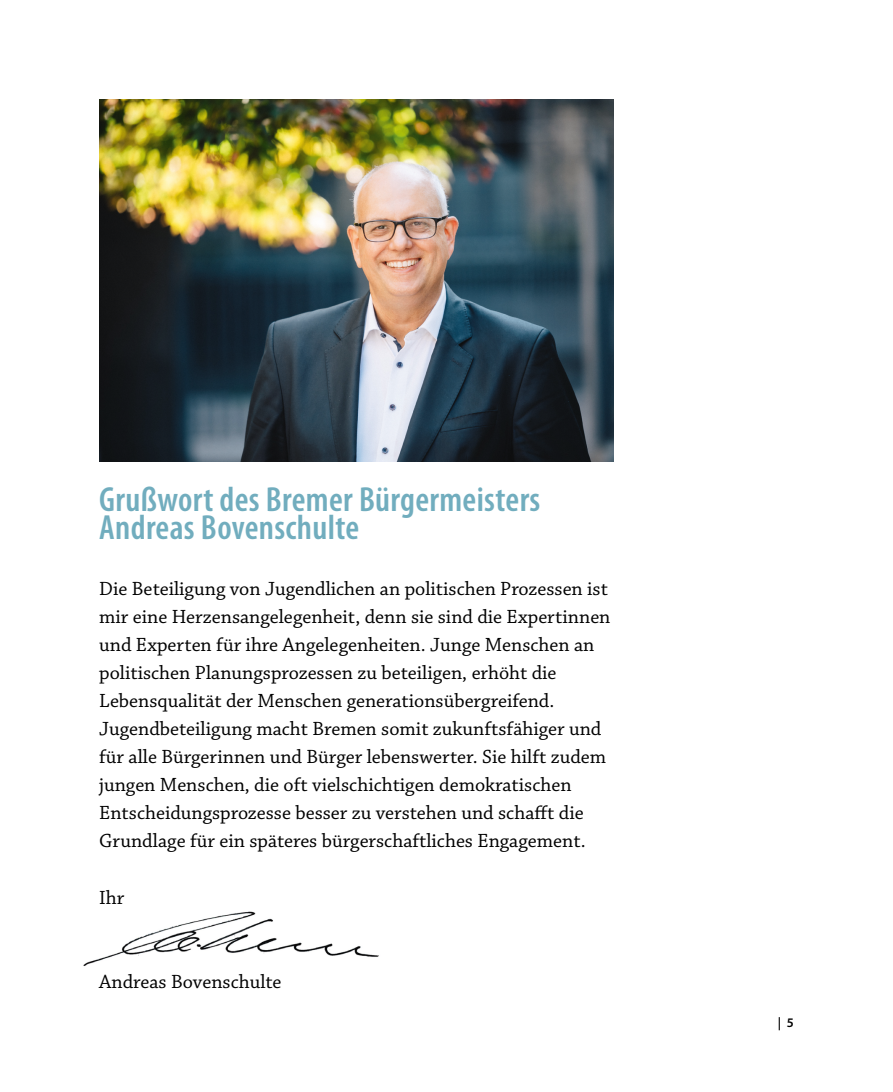
<style>
.page{position:relative;width:893px;height:1092px;background:#fff}
.page>*{position:absolute;margin:0;border:0;box-sizing:border-box;transform-origin:0 0}
.t1{font:600 condensed 35px/28px "Myriad Pro";letter-spacing:.01em;color:#71adbe}
.t2{font:20.12px/28px "Chaparral Pro";color:#000}
.t3{font:600 13.12px "Myriad Pro";color:#000}
</style>
<div class="page">
<img style="left:83px;top:911px;width:296px;height:55px">
<img style="left:99px;top:99px;width:515px;height:362px">
<h1 class="t1" style="left:99px;top:486px;width:443px">Grußwort des Bremer Bürgermeisters<br>Andreas Bovenschulte</h1>
<p class="t2" style="left:99px;top:575px;width:513px">Die Beteiligung von Jugendlichen an politischen Prozessen ist mir eine Herzensangelegenheit, denn sie sind die Expertinnen und Experten für ihre Angelegenheiten. Junge Menschen an politischen Planungsprozessen zu beteiligen, erhöht die Lebensqualität der Menschen generationsübergreifend.<br>Jugendbeteiligung macht Bremen somit zukunftsfähiger und für alle Bürgerinnen und Bürger lebenswerter. Sie hilft zudem jungen Menschen, die oft vielschichtigen demokratischen Entscheidungsprozesse besser zu verstehen und schafft die Grundlage für ein späteres bürgerschaftliches Engagement.</p>
<p class="t2" style="left:99px;top:883px;width:27px">Ihr</p>
<p class="t2" style="left:99px;top:967px;width:184px">Andreas Bovenschulte</p>
<p class="t3" style="left:778px;top:1014px;width:17px">| 5</p>
</div>
